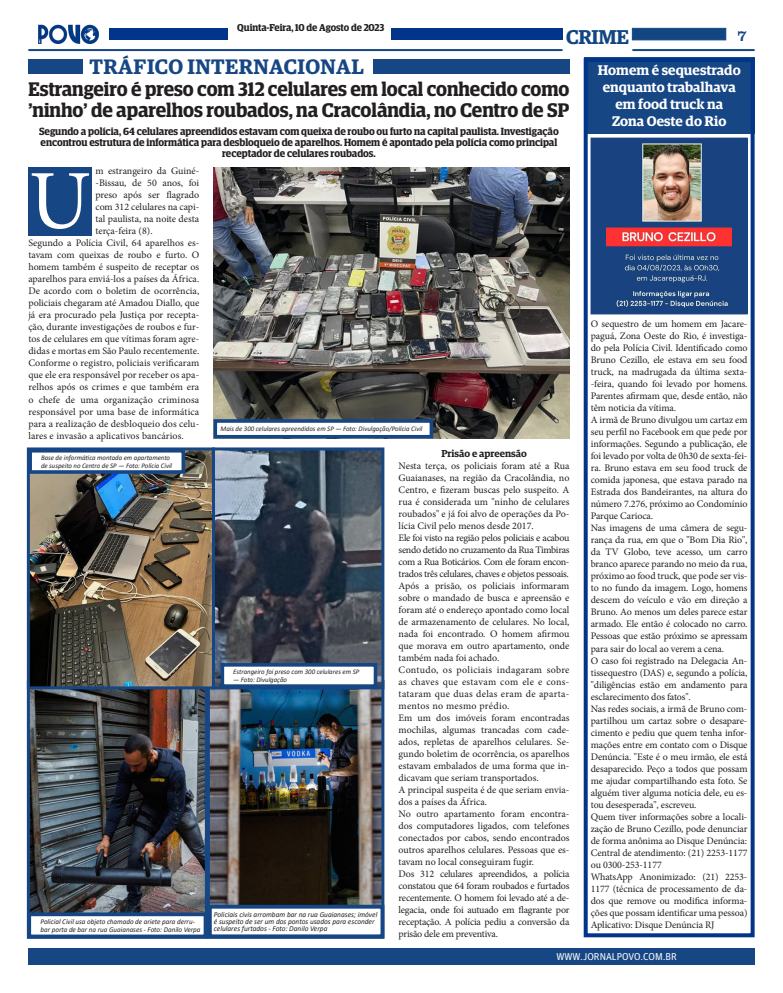
<style>
.page{position:relative;width:783px;height:993px;background:#fff}
.page>*{position:absolute;margin:0;border:0;box-sizing:border-box;transform-origin:0 0}
.t1{font:83.8px "Minion Pro";color:#fff}
.t2{font:600 21px "Guardian Egyptian";letter-spacing:.02em;color:#174685}
.t3{font:600 20px "Guardian Egyptian";letter-spacing:-.02em;color:#114683}
.t4{font:600 19.7px/20.7px "Guardian Egyptian Display";letter-spacing:-.005em;color:#231f20}
.t5{font:16px "Clarendon BT";color:#174685}
.Título_-_2_colunas{font:600 14px/16.8px "Guardian Egyptian";color:#fff;text-align:center}
.t6{font:600 10.4px/11.2px "Guardian Egyptian Display";letter-spacing:-.005em;color:#231f20;text-align:center}
.t7{font:10px/12px "Minion Pro";letter-spacing:-.01em;color:#231f20;text-align:justify}
.t8{font:600 10px "Guardian Egyptian Display";letter-spacing:-.005em;color:#231f20}
.t9{font:10px "Guardian Agate Sans G1 D Regular";color:#fff}
.t10{font:600 10px "Guardian Egyptian";color:#231f20}
.t11{font:italic 7.6px/7px "Calibri";color:#231f20}
.t12{font:italic 7.3px/8.7px "Calibri";color:#231f20}
.t13{font:italic 7px/8.4px "Calibri";color:#231f20}
</style>
<div class="page">
<div style="left:28px;top:947px;width:726px;height:17px;background:#174685"></div>
<img style="left:38px;top:24px;width:62px;height:20px">
<div style="left:631px;top:28px;width:95px;height:12px;background:#114683;border:1px solid #114683"></div>
<hr style="left:632px;top:49px;width:122px;height:2px;background:#114683">
<div style="left:391px;top:28px;width:171px;height:12px;background:#003589"></div>
<hr style="left:28px;top:49px;width:534px;height:2px;background:#174685">
<div style="left:109px;top:28px;width:118px;height:12px;background:#003589"></div>
<img style="left:31px;top:689px;width:173px;height:223px">
<div style="left:27px;top:680px;width:181px;height:258px;border:3px solid #174685"></div>
<img style="left:211px;top:689px;width:169px;height:215px">
<div style="left:207px;top:680px;width:177px;height:258px;border:3px solid #174685"></div>
<img style="left:31px;top:451px;width:349px;height:234px">
<div style="left:27px;top:447px;width:188px;height:242px;border:3px solid #174685"></div>
<img style="left:213px;top:167px;width:356px;height:271px">
<div style="left:373px;top:59px;width:196px;height:14px;background:#174685"></div>
<div style="left:28px;top:59px;width:55px;height:14px;background:#174685"></div>
<div style="left:583px;top:57px;width:171px;height:77px;background:#174685"></div>
<div style="left:583px;top:58px;width:171px;height:878px;border:4px solid #003589"></div>
<div style="left:28px;top:167px;width:64px;height:68px;background:#174685"></div>
<div style="left:591px;top:138px;width:156px;height:176px;background:#194280"></div>
<img style="left:606px;top:143px;width:125px;height:165px">
<div style="left:590px;top:137px;width:157px;height:177px;border:1px solid #174685"></div>
<div style="left:213px;top:419px;width:220px;height:19px;background:#fff;border:4px solid #174685"></div>
<div style="left:28px;top:449px;width:157px;height:24px;background:#fff;border:4px solid #174685"></div>
<div style="left:212px;top:447px;width:172px;height:242px;border:3px solid #174685"></div>
<div style="left:220px;top:662px;width:157px;height:25px;background:#fff;border:4px solid #174685"></div>
<div style="left:27px;top:912px;width:180px;height:25px;background:#fff;border:4px solid #174685"></div>
<div style="left:208px;top:904px;width:176px;height:33px;background:#fff;border:4px solid #174685"></div>
<p class="t8" style="left:237px;top:22px;width:149px">Quinta-Feira, 10 de Agosto de 2023</p>
<h3 class="t3" style="left:566px;top:22px;width:64px">CRIME</h3>
<h3 class="t5" style="left:736px;top:25px;width:11px">7</h3>
<p class="t2" style="left:89px;top:51px;width:276px">TRÁFICO INTERNACIONAL</p>
<p class="t4" style="left:28px;top:79px;width:542px">Estrangeiro é preso com 312 celulares em local conhecido como 'ninho' de aparelhos roubados, na Cracolândia, no Centro de SP</p>
<p class="t6" style="left:39px;top:126px;width:521px">Segundo a polícia, 64 celulares apreendidos estavam com queixa de roubo ou furto na capital paulista. Investigação encontrou estrutura de informática para desbloqueio de aparelhos. Homem é apontado pela polícia como principal receptador de celulares roubados.</p>
<p class="t7" style="left:95px;top:165px;width:105px">m estrangeiro da Guiné--Bissau, de 50 anos, foi preso após ser flagrado com 312 celulares na capi&shy;tal paulista, na noite desta terça-feira (8).</p>
<p class="t7" style="left:28px;top:237px;width:172px">Segundo a Polícia Civil, 64 aparelhos es&shy;tavam com queixas de roubo e furto. O homem também é suspeito de receptar os aparelhos para enviá-los a países da África.</p>
<p class="t7" style="left:28px;top:285px;width:172px">De acordo com o boletim de ocorrência, policiais chegaram até Amadou Diallo, que já era procurado pela Justiça por recepta&shy;ção, durante investigações de roubos e fur&shy;tos de celulares em que vítimas foram agre&shy;didas e mortas em São Paulo recentemente.</p>
<p class="t7" style="left:28px;top:357px;width:172px">Conforme o registro, policiais verificaram que ele era responsável por receber os apa&shy;relhos após os crimes e que também era o chefe de uma organização criminosa responsável por uma base de informática para a realização de desbloqueio dos celu&shy;lares e invasão a aplicativos bancários.</p>
<p class="t1" style="left:29px;top:145px;width:63px">U</p>
<p class="t13" style="left:220px;top:424px;width:203px">Mais de 300 celulares apreendidos em SP — Foto: Divulgação/Polícia Civil</p>
<p class="t13" style="left:41px;top:453px;width:133px">Base de informática montada em apartamento de suspeito no Centro de SP — Foto: Polícia Civil</p>
<p class="t13" style="left:233px;top:666px;width:127px">Estrangeiro foi preso com 300 celulares em SP</p>
<p class="t13" style="left:233px;top:675px;width:55px">— Foto: Divulgação</p>
<p class="t12" style="left:40px;top:916px;width:161px">Policial Civil usa objeto chamado de ariete para derru&shy;bar porta de bar na rua Guaianases - Foto: Danilo Verpa</p>
<p class="t11" style="left:214px;top:910px;width:165px">Policiais civis arrombam bar na rua Guaianases; imóvel é suspeito de ser um dos pontos usados para esconder celulares furtados - Foto: Danilo Verpa</p>
<p class="t10" style="left:441px;top:446px;width:87px">Prisão e apreensão</p>
<p class="t7" style="left:398px;top:459px;width:172px">Nesta terça, os policiais foram até a Rua Guaianases, na região da Cracolândia, no Centro, e fizeram buscas pelo suspeito. A rua é considerada um "ninho de celulares roubados" e já foi alvo de operações da Po&shy;lícia Civil pelo menos desde 2017.</p>
<p class="t7" style="left:398px;top:531px;width:172px">Ele foi visto na região pelos policiais e acabou sendo detido no cruzamento da Rua Timbiras com a Rua Boticários. Com ele foram encon&shy;trados três celulares, chaves e objetos pessoais.</p>
<p class="t7" style="left:398px;top:579px;width:172px">Após a prisão, os policiais informaram sobre o mandado de busca e apreensão e foram até o endereço apontado como local de armazenamento de celulares. No local, nada foi encontrado. O homem afirmou que morava em outro apartamento, onde também nada foi achado.</p>
<p class="t7" style="left:398px;top:663px;width:172px">Contudo, os policiais indagaram sobre as chaves que estavam com ele e cons&shy;tataram que duas delas eram de aparta&shy;mentos no mesmo prédio.</p>
<p class="t7" style="left:398px;top:711px;width:172px">Em um dos imóveis foram encontradas mochilas, algumas trancadas com cade&shy;ados, repletas de aparelhos celulares. Se&shy;gundo boletim de ocorrência, os aparelhos estavam embalados de uma forma que in&shy;dicavam que seriam transportados.</p>
<p class="t7" style="left:398px;top:783px;width:172px">A principal suspeita é de que seriam envia&shy;dos a países da África.</p>
<p class="t7" style="left:398px;top:807px;width:172px">No outro apartamento foram encontra&shy;dos computadores ligados, com telefones conectados por cabos, sendo encontrados outros aparelhos celulares. Pessoas que es&shy;tavam no local conseguiram fugir.</p>
<p class="t7" style="left:398px;top:867px;width:172px">Dos 312 celulares apreendidos, a polícia constatou que 64 foram roubados e furtados recentemente. O homem foi levado até a de&shy;legacia, onde foi autuado em flagrante por receptação. A polícia pediu a conversão da prisão dele em preventiva.</p>
<p class="Título_-_2_colunas" style="left:597px;top:61px;width:144px">Homem é sequestrado enquanto trabalhava</p>
<p class="Título_-_2_colunas" style="left:615px;top:94px;width:109px">em food truck na</p>
<p class="Título_-_2_colunas" style="left:612px;top:111px;width:116px">Zona Oeste do Rio</p>
<p class="t7" style="left:590px;top:318px;width:158px">O sequestro de um homem em Jacare&shy;paguá, Zona Oeste do Rio, é investiga&shy;do pela Polícia Civil. Identificado como Bruno Cezillo, ele estava em seu food truck, na madrugada da última sexta--feira, quando foi levado por homens.<br>Parentes afirmam que, desde então, não têm noticia da vítima.</p>
<p class="t7" style="left:590px;top:414px;width:158px">A irmã de Bruno divulgou um cartaz em seu perfil no Facebook em que pede por informações. Segundo a publicação, ele foi levado por volta de 0h30 de sexta-fei&shy;ra. Bruno estava em seu food truck de comida japonesa, que estava parado na Estrada dos Bandeirantes, na altura do número 7.276, próximo ao Condomínio Parque Carioca.</p>
<p class="t7" style="left:590px;top:522px;width:158px">Nas imagens de uma câmera de segu&shy;rança da rua, em que o "Bom Dia Rio", da TV Globo, teve acesso, um carro branco aparece parando no meio da rua, próximo ao food truck, que pode ser vis&shy;to no fundo da imagem. Logo, homens descem do veículo e vão em direção a Bruno. Ao menos um deles parece estar armado. Ele então é colocado no carro.<br>Pessoas que estão próximo se apressam para sair do local ao verem a cena.</p>
<p class="t7" style="left:590px;top:654px;width:158px">O caso foi registrado na Delegacia An&shy;tissequestro (DAS) e, segundo a polícia, "diligências estão em andamento para esclarecimento dos fatos".</p>
<p class="t7" style="left:590px;top:702px;width:158px">Nas redes sociais, a irmã de Bruno com&shy;partilhou um cartaz sobre o desapare&shy;cimento e pediu que quem tenha infor&shy;mações entre em contato com o Disque Denúncia. "Este é o meu irmão, ele está desaparecido. Peço a todos que possam me ajudar compartilhando esta foto. Se alguém tiver alguma notícia dele, eu es&shy;tou desesperada", escreveu.</p>
<p class="t7" style="left:590px;top:810px;width:158px">Quem tiver informações sobre a locali&shy;zação de Bruno Cezillo, pode denunciar de forma anônima ao Disque Denúncia:</p>
<p class="t7" style="left:590px;top:846px;width:158px">Central de atendimento: (21) 2253-1177 ou 0300-253-1177</p>
<p class="t7" style="left:590px;top:870px;width:158px">WhatsApp Anonimizado: (21) 2253- 1177 (técnica de processamento de da&shy;dos que remove ou modifica informa&shy;ções que possam identificar uma pessoa)</p>
<p class="t7" style="left:590px;top:918px;width:125px">Aplicativo: Disque Denúncia RJ</p>
<p class="t9" style="left:556px;top:949px;width:122px">WWW.JORNALPOVO.COM.BR</p>
</div>
